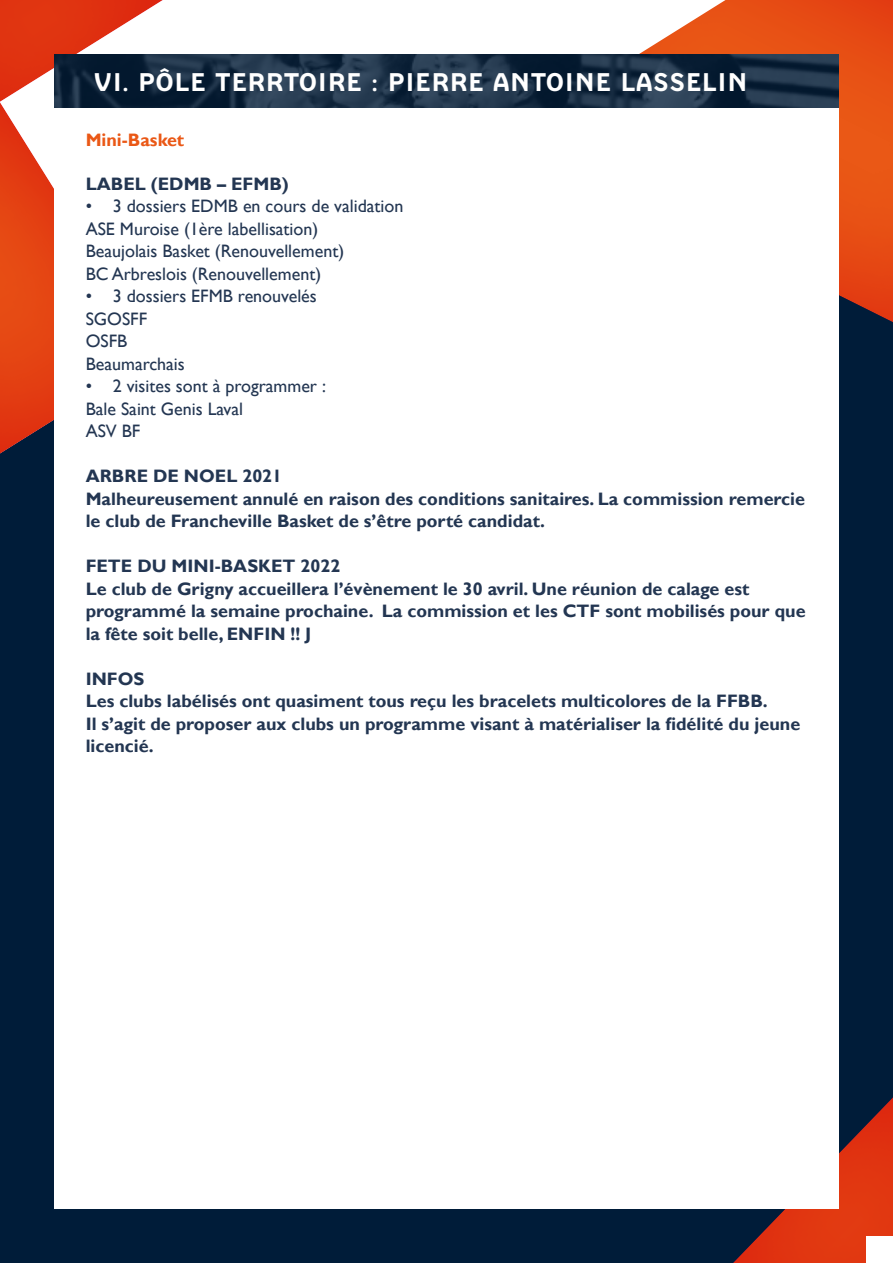
<style>
.page{position:relative;width:893px;height:1263px;background:#001c39}
.page>*{position:absolute;margin:0;border:0;box-sizing:border-box;transform-origin:0 0}
.t1{font:25.5px "FFBB";color:#fff}
.t2{font:700 18px/22.5px "Gill Sans";color:#233652}
.t3{font:18px/22.5px "Gill Sans";color:#233652}
.t4{font:700 18px "Gill Sans";color:#ea5816}
</style>
<div class="page">
<svg style="left:725px;top:0;width:168px;height:322px;background:#df4c15"></svg>
<svg style="left:184px;top:0;width:541px;height:54px;background:#fdf1ec"></svg>
<svg style="left:0;top:0;width:184px;height:63px;background:#ea765f"></svg>
<svg style="left:0;top:63px;width:54px;height:391px;background:#dd5b38"></svg>
<svg style="left:733px;top:1097px;width:160px;height:166px"></svg>
<div style="left:866px;top:1236px;width:27px;height:27px;background:#fff"></div>
<div style="left:54px;top:108px;width:785px;height:1101px;background:#fff"></div>
<img style="left:54px;top:54px;width:785px;height:54px">
<h1 class="t1" style="left:94px;top:68px;width:656px">VI. PÔLE TERRTOIRE : PIERRE ANTOINE LASSELIN</h1>
<p class="t4" style="left:86px;top:129px;width:100px">Mini-Basket</p>
<p class="t2" style="left:86px;top:173px;width:205px">LABEL (EDMB – EFMB)</p>
<p class="t3" style="left:86px;top:195px;width:319px">• 3 dossiers EDMB en cours de validation ASE Muroise (1ère labellisation)<br>Beaujolais Basket (Renouvellement)<br>BC Arbreslois (Renouvellement)</p>
<p class="t3" style="left:86px;top:285px;width:233px">• 3 dossiers EFMB renouvelés<br>SGOSFF<br>OSFB<br>Beaumarchais</p>
<p class="t3" style="left:86px;top:375px;width:242px">• 2 visites sont à programmer :<br>Bale Saint Genis Laval<br>ASV BF</p>
<p class="t2" style="left:86px;top:465px;width:721px">ARBRE DE NOEL 2021<br>Malheureusement annulé en raison des conditions sanitaires. La commission remercie le club de Francheville Basket de s’être porté candidat.</p>
<p class="t2" style="left:86px;top:555px;width:721px">FETE DU MINI-BASKET 2022<br>Le club de Grigny accueillera l’évènement le 30 avril. Une réunion de calage est programmé la semaine prochaine. La commission et les CTF sont mobilisés pour que la fête soit belle, ENFIN !! J</p>
<p class="t2" style="left:86px;top:668px;width:716px">INFOS<br>Les clubs labélisés ont quasiment tous reçu les bracelets multicolores de la FFBB.<br>Il s’agit de proposer aux clubs un programme visant à matérialiser la fidélité du jeune licencié.</p>
</div>
